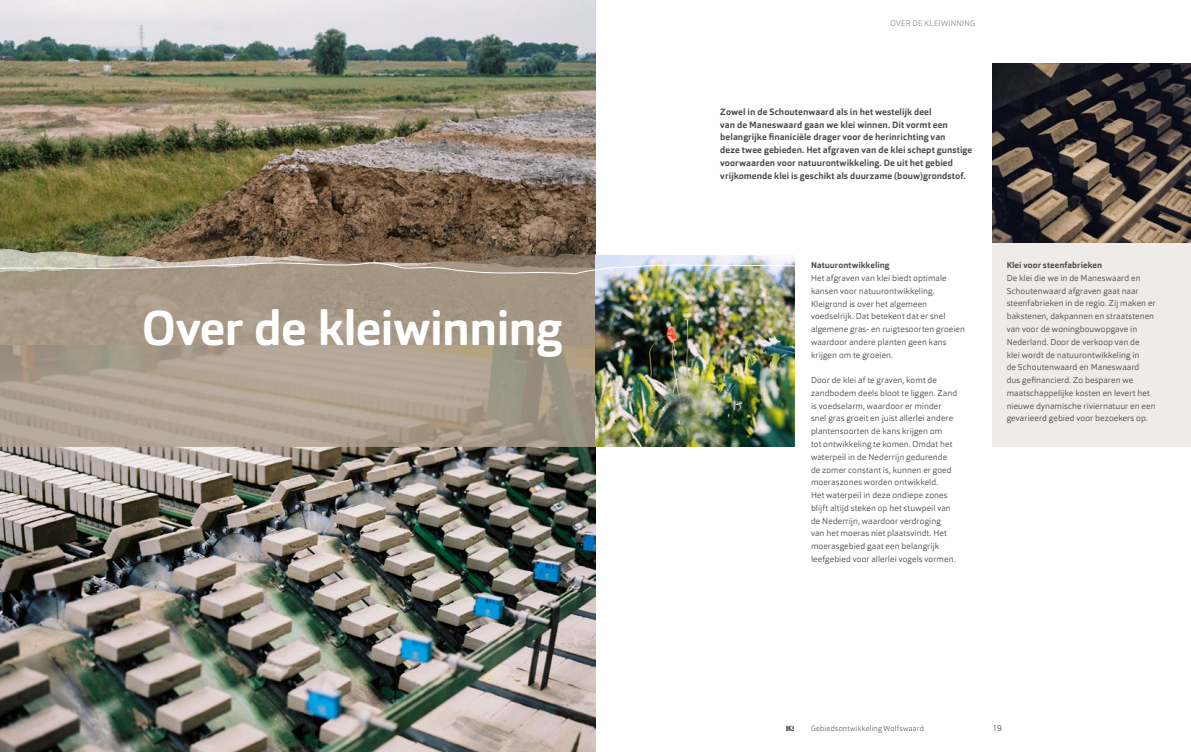
<style>
.page{position:relative;width:1191px;height:752px;background:#fff}
.page>*{position:absolute;margin:0;border:0;box-sizing:border-box;transform-origin:0 0}
.t1{font:700 48px "Orgon";letter-spacing:-.02em;color:#fff}
.t2{font:700 9px/12.8px "Orgon";letter-spacing:.005em;color:#4a4a49}
.t3{font:300 8.5px/12.8px "Orgon";letter-spacing:.005em;color:#4a4a49}
.t4{font:700 8.5px "Orgon";letter-spacing:.01em;color:#4a4a49}
.t5{font:200 8px "Orgon";letter-spacing:.01em;color:#7f7e7e}
.t6{font:200 7.5px "Orgon";letter-spacing:.01em;color:#4a4a49}
</style>
<div class="page">
<svg style="left:786px;top:725px;width:8px;height:5px"></svg>
<div style="left:992px;top:242px;width:199px;height:204px;background:#eeebe8"></div>
<img style="left:0;top:0;width:595px;height:751px">
<svg style="left:0;top:275px;width:595px;height:171px;background:#aa9c8b"></svg>
<img style="left:595px;top:275px;width:199px;height:171px">
<img style="left:992px;top:64px;width:199px;height:178px">
<img style="left:0;top:249px;width:795px;height:26px">
<h1 class="t1" style="left:142px;top:297px;width:421px">Over de kleiwinning</h1>
<p class="t5" style="left:890px;top:18px;width:86px">OVER DE KLEIWINNING</p>
<p class="t2" style="left:720px;top:105px;width:253px">Zowel in de Schoutenwaard als in het westelijk deel<br>van de Maneswaard gaan we klei winnen. Dit vormt een belangrijke finaniciële drager voor de herinrichting van<br>deze twee gebieden. Het afgraven van de klei schept gunstige voorwaarden voor natuurontwikkeling. De uit het gebied vrijkomende klei is geschikt als duurzame (bouw)grondstof.</p>
<p class="t4" style="left:811px;top:259px;width:80px">Natuurontwikkeling</p>
<p class="t3" style="left:811px;top:271px;width:155px">Het afgraven van klei biedt optimale kansen voor natuurontwikkeling.<br>Kleigrond is over het algemeen voedselrijk. Dat betekent dat er snel algemene gras- en ruigtesoorten groeien waardoor andere planten geen kans krijgen om te groeien.</p>
<p class="t3" style="left:811px;top:373px;width:148px">Door de klei af te graven, komt de zandbodem deels bloot te liggen. Zand is voedselarm, waardoor er minder snel gras groeit en juist allerlei andere plantensoorten de kans krijgen om<br>tot ontwikkeling te komen. Omdat het waterpeil in de Nederrijn gedurende de zomer constant is, kunnen er goed moeraszones worden ontwikkeld.<br>Het waterpeil in deze ondiepe zones blijft altijd steken op het stuwpeil van de Nederrijn, waardoor verdroging<br>van het moeras niet plaatsvindt. Het moerasgebied gaat een belangrijk leefgebied voor allerlei vogels vormen.</p>
<p class="t4" style="left:1006px;top:259px;width:97px">Klei voor steenfabrieken</p>
<p class="t3" style="left:1006px;top:271px;width:150px">De klei die we in de Maneswaard en Schoutenwaard afgraven gaat naar steenfabrieken in de regio. Zij maken er bakstenen, dakpannen en straatstenen van voor de woningbouwopgave in Nederland. Door de verkoop van de<br>klei wordt de natuurontwikkeling in<br>de Schoutenwaard en Maneswaard<br>dus gefinancierd. Zo besparen we maatschappelijke kosten en levert het nieuwe dynamische riviernatuur en een gevarieerd gebied voor bezoekers op.</p>
<p class="t6" style="left:811px;top:723px;width:115px">Gebiedsontwikkeling Wolfswaard</p>
<p class="t3" style="left:992px;top:721px;width:11px">19</p>
</div>
